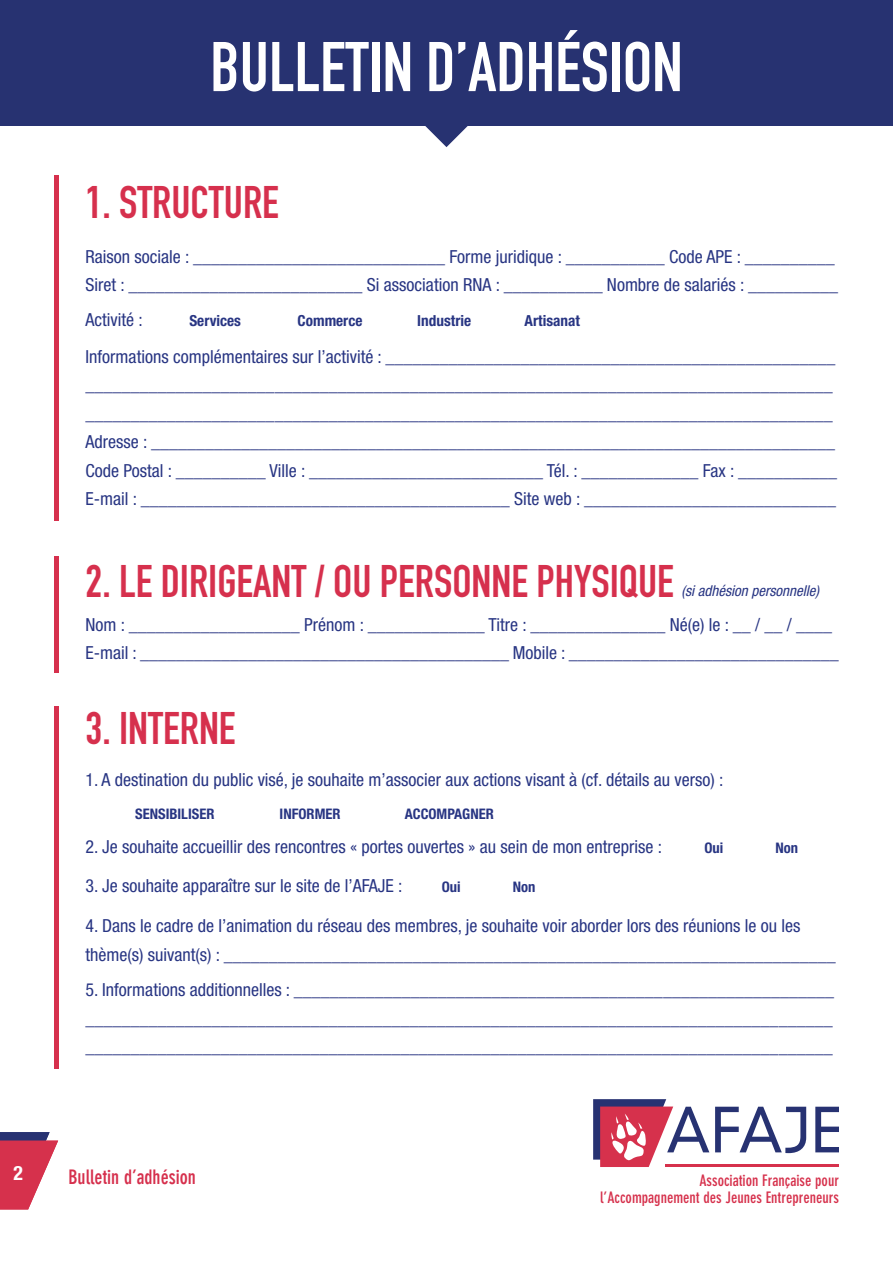
<style>
.page{position:relative;width:893px;height:1263px;background:#fff}
.page>*{position:absolute;margin:0;border:0;box-sizing:border-box;transform-origin:0 0}
.t1{font:700 69px "DIN Condensed";color:#fff}
.t2{font:700 45px "DIN Condensed";color:#d6304d}
.t3{font:19.8px "DIN Neu Gro Bol Con";color:#d6304d}
.t4{font:700 condensed 19.8px "Helvetica Neue";color:#fff}
.t5{font:condensed 18px/28.5px "Helvetica Neue LT Std";color:#283583}
.t6{font:15.6px/17.2px "DIN Neu Gro Bol Con";color:#d6314c;text-align:right}
.t7{font:700 condensed 15.3px "Helvetica Neue LT Std";color:#283583}
.t8{font:italic condensed 15px "Helvetica Neue LT Std";color:#283583}
.t9{font:700 condensed 14.55px "Helvetica Neue LT Std";color:#283583}
</style>
<div class="page">
<svg style="left:715px;top:1107px;width:91px;height:46px"></svg>
<svg style="left:815px;top:1107px;width:24px;height:45px"></svg>
<svg style="left:593px;top:1099px;width:116px;height:68px"></svg>
<hr style="left:666px;top:1164px;width:173px;height:3px;background:#d6314c">
<svg style="left:0;top:1132px;width:58px;height:77px"></svg>
<hr style="left:54px;top:176px;width:4px;height:345px;background:#d6304d">
<hr style="left:54px;top:556px;width:4px;height:116px;background:#d6304d">
<hr style="left:54px;top:706px;width:4px;height:363px;background:#d6304d">
<svg style="left:425px;top:126px;width:43px;height:21px"></svg>
<div style="left:0;top:0;width:893px;height:126px;background:#273271"></div>
<p class="t4" style="left:13px;top:1161px;width:11px">2</p>
<p class="t1" style="left:210px;top:21px;width:474px">BULLETIN D’ADHÉSION</p>
<p class="t2" style="left:86px;top:172px;width:195px">1. STRUCTURE</p>
<p class="t5" style="left:86px;top:242px;width:751px">Raison sociale : ____________________________ Forme juridique : ___________ Code APE : __________</p>
<p class="t5" style="left:86px;top:270px;width:754px">Siret : __________________________ Si association RNA : ___________ Nombre de salariés : __________</p>
<p class="t5" style="left:86px;top:306px;width:59px">Activité :</p>
<p class="t7" style="left:189px;top:311px;width:53px">Services</p>
<p class="t7" style="left:298px;top:311px;width:66px">Commerce</p>
<p class="t7" style="left:417px;top:311px;width:55px">Industrie</p>
<p class="t7" style="left:525px;top:311px;width:57px">Artisanat</p>
<p class="t5" style="left:86px;top:342px;width:751px">Informations complémentaires sur l’activité : __________________________________________________ ___________________________________________________________________________________ ___________________________________________________________________________________</p>
<p class="t5" style="left:86px;top:428px;width:751px">Adresse : ____________________________________________________________________________</p>
<p class="t5" style="left:86px;top:456px;width:753px">Code Postal : __________ Ville : __________________________ Tél. : _____________ Fax : ___________</p>
<p class="t5" style="left:86px;top:485px;width:752px">E-mail : _________________________________________ Site web : ____________________________</p>
<p class="t2" style="left:86px;top:551px;width:590px">2. LE DIRIGEANT / OU PERSONNE PHYSIQUE</p>
<p class="t8" style="left:681px;top:581px;width:139px">(si adhésion personnelle)</p>
<p class="t5" style="left:86px;top:610px;width:748px">Nom : ___________________ Prénom : _____________ Titre : _______________ Né(e) le : __ / __ / ____</p>
<p class="t5" style="left:86px;top:638px;width:755px">E-mail : _________________________________________ Mobile : ______________________________</p>
<p class="t2" style="left:86px;top:698px;width:152px">3. INTERNE</p>
<p class="t5" style="left:86px;top:765px;width:639px">1. A destination du public visé, je souhaite m’associer aux actions visant à (cf. détails au verso) :</p>
<p class="t9" style="left:135px;top:805px;width:81px">SENSIBILISER</p>
<p class="t9" style="left:280px;top:805px;width:63px">INFORMER</p>
<p class="t9" style="left:405px;top:805px;width:91px">ACCOMPAGNER</p>
<p class="t5" style="left:86px;top:832px;width:578px">2. Je souhaite accueillir des rencontres « portes ouvertes » au sein de mon entreprise :</p>
<p class="t5" style="left:86px;top:871px;width:318px">3. Je souhaite apparaître sur le site de l’AFAJE :</p>
<p class="t9" style="left:442px;top:878px;width:20px">Oui</p>
<p class="t9" style="left:513px;top:878px;width:24px">Non</p>
<p class="t9" style="left:704px;top:838px;width:20px">Oui</p>
<p class="t9" style="left:775px;top:838px;width:24px">Non</p>
<p class="t5" style="left:86px;top:911px;width:752px">4. Dans le cadre de l’animation du réseau des membres, je souhaite voir aborder lors des réunions le ou les thème(s) suivant(s) : ____________________________________________________________________</p>
<p class="t5" style="left:86px;top:975px;width:750px;text-align:justify">5. Informations additionnelles : ____________________________________________________________ ___________________________________________________________________________________ ___________________________________________________________________________________</p>
<p class="t3" style="left:68px;top:1165px;width:129px">Bulletin d’adhésion</p>
<p class="t6" style="left:600px;top:1171px;width:240px">Association Française pour l’Accompagnement des Jeunes Entrepreneurs</p>
</div>
